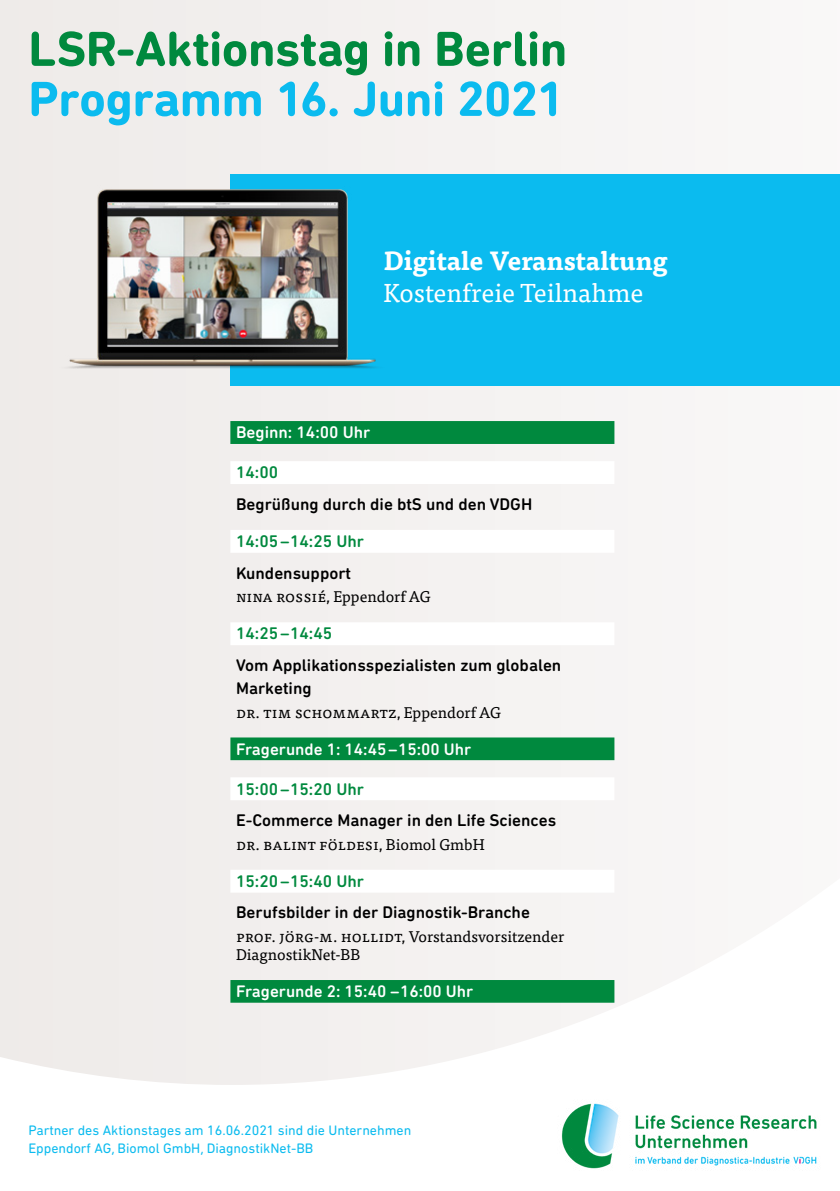
<style>
.page{position:relative;width:840px;height:1191px;background:#fff}
.page>*{position:absolute;margin:0;border:0;box-sizing:border-box;transform-origin:0 0}
.t1{font:700 50px "DIN Next Rounded LT Pro";letter-spacing:-.005em;color:#00893e}
.t2{font:700 50px "DIN Next Rounded LT Pro";letter-spacing:-.01em;color:#0bbbef}
.t3{font:700 26px "Tisa Pro";color:#fff}
.t4{font:26px "Tisa Pro";letter-spacing:-.005em;color:#fff}
.t5{font:500 17.2px/23px "DIN Next Rounded LT Pro";color:#000}
.t6{font:500 17.2px "DIN Next Rounded LT Pro";color:#00893e}
.t7{font:500 17.2px "DIN Next Rounded LT Pro";color:#fff}
.t8{font:500 17px "DIN Next Rounded LT Pro";color:#fff}
.t9{font:15.6px/18px "Tisa Pro";color:#000}
.t10{font:14px/18px "DIN Next Rounded LT Pro";color:#0bbbef}
</style>
<div class="page">
<div style="left:0;top:0;width:662px;height:1085px;background:#f2efee"></div>
<div style="left:230px;top:421px;width:384px;height:23px;background:#00893e"></div>
<div style="left:230px;top:461px;width:384px;height:23px;background:#fff"></div>
<div style="left:230px;top:530px;width:384px;height:23px;background:#fff"></div>
<div style="left:230px;top:622px;width:384px;height:23px;background:#fff"></div>
<div style="left:230px;top:737px;width:384px;height:23px;background:#00893e"></div>
<div style="left:230px;top:777px;width:384px;height:23px;background:#fff"></div>
<div style="left:230px;top:869px;width:384px;height:23px;background:#fff"></div>
<div style="left:230px;top:980px;width:384px;height:22px;background:#00893e"></div>
<img style="left:561px;top:1103px;width:256px;height:66px">
<div style="left:231px;top:174px;width:608px;height:212px;background:#0bbbef"></div>
<img style="left:41px;top:162px;width:363px;height:234px">
<h1 class="t1" style="left:28px;top:20px;width:540px">LSR-Aktionstag in Berlin</h1>
<h1 class="t2" style="left:28px;top:70px;width:537px">Programm 16. Juni 2021</h1>
<h2 class="t3" style="left:383px;top:240px;width:285px">Digitale Veranstaltung</h2>
<h2 class="t4" style="left:383px;top:274px;width:261px">Kostenfreie Teilnahme</h2>
<p class="t7" style="left:236px;top:422px;width:136px">Beginn: 14:00 Uhr</p>
<p class="t6" style="left:236px;top:462px;width:44px">14:00</p>
<p class="t5" style="left:236px;top:492px;width:297px">Begrüßung durch die btS und den VDGH</p>
<p class="t6" style="left:236px;top:531px;width:129px">14:05–14:25 Uhr</p>
<p class="t5" style="left:236px;top:561px;width:116px">Kundensupport</p>
<p class="t9" style="left:236px;top:587px;width:196px">Nina Rossié, Eppendorf AG</p>
<p class="t6" style="left:236px;top:623px;width:98px">14:25–14:45</p>
<p class="t5" style="left:236px;top:653px;width:326px">Vom Applikationsspezialisten zum globalen<br>Marketing</p>
<p class="t9" style="left:236px;top:702px;width:266px">Dr. Tim Schommartz, Eppendorf AG</p>
<p class="t8" style="left:236px;top:739px;width:236px">Fragerunde 1: 14:45–15:00 Uhr</p>
<p class="t6" style="left:236px;top:778px;width:129px">15:00–15:20 Uhr</p>
<p class="t5" style="left:236px;top:808px;width:321px">E-Commerce Manager in den Life Sciences</p>
<p class="t9" style="left:236px;top:834px;width:250px">Dr. Balint Földesi, Biomol GmbH</p>
<p class="t6" style="left:236px;top:871px;width:129px">15:20–15:40 Uhr</p>
<p class="t5" style="left:236px;top:901px;width:295px">Berufsbilder in der Diagnostik-Branche</p>
<p class="t9" style="left:236px;top:926px;width:329px">Prof. Jörg-M. Hollidt, Vorstandsvorsitzender<br>DiagnostikNet-BB</p>
<p class="t8" style="left:236px;top:981px;width:238px">Fragerunde 2: 15:40 –16:00 Uhr</p>
<p class="t10" style="left:28px;top:1121px;width:384px">Partner des Aktionstages am 16.06.2021 sind die Unternehmen<br>Eppendorf AG, Biomol GmbH, DiagnostikNet-BB</p>
</div>
